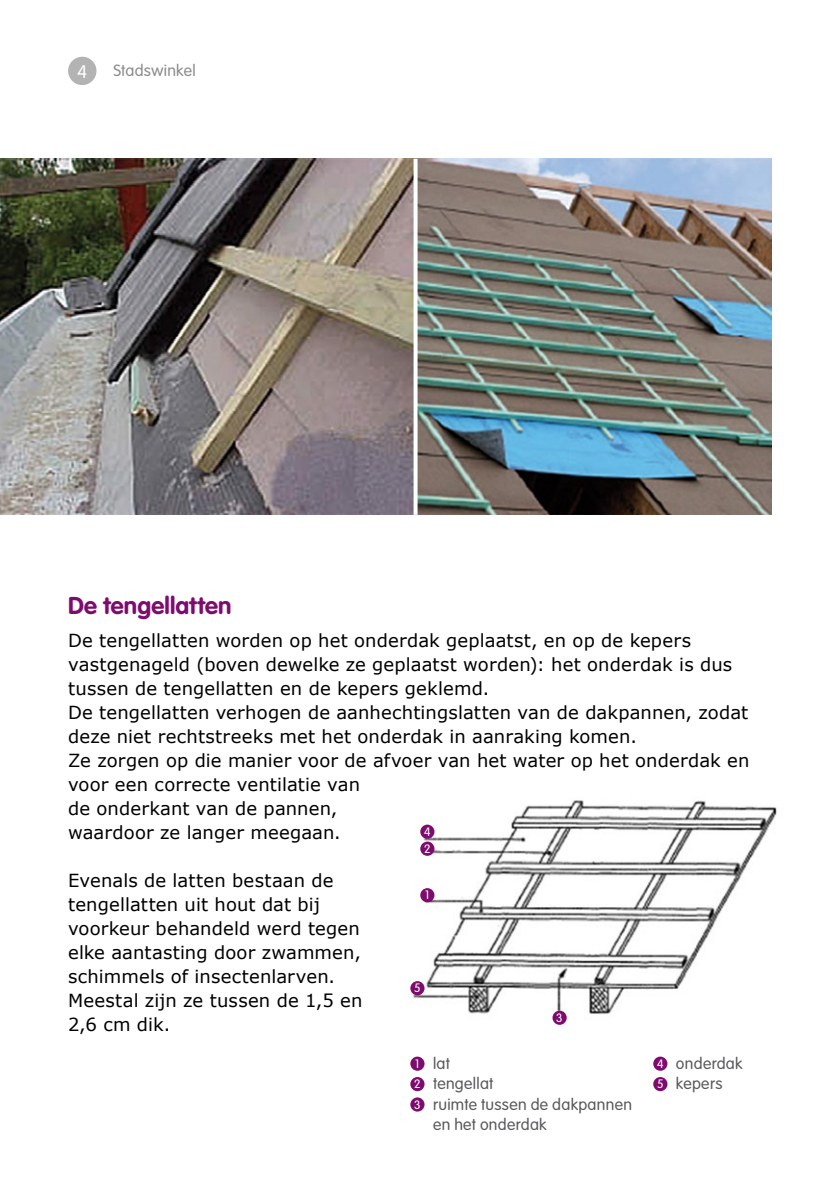
<style>
.page{position:relative;width:840px;height:1191px;background:#fff}
.page>*{position:absolute;margin:0;border:0;box-sizing:border-box;transform-origin:0 0}
.t1{font:700 24px "VAG Rounded Std";letter-spacing:.01em;color:#7e0c6e}
.t2{font:18px/24px "Verdana";letter-spacing:.005em;color:#000}
.t3{font:300 18px "VAG Rounded Std";color:#fff}
.t4{font:300 16px/20.4px "VAG Rounded Std";letter-spacing:.02em;color:#58595b}
.t5{font:300 16px "VAG Rounded Std";letter-spacing:.02em;color:#8a8c8c}
.t6{font:300 12px "VAG Rounded Std";color:#fff}
.s1{font-size:12px;color:#fff}
</style>
<div class="page">
<div style="left:68px;top:57px;width:28px;height:28px;background:#b2b3b2;border-radius:50%"></div>
<img style="left:0;top:159px;width:771px;height:356px">
<svg style="left:413px;top:159px;width:4px;height:356px"></svg>
<img style="left:411px;top:800px;width:366px;height:225px">
<div style="left:410px;top:1056px;width:14px;height:14px;background:#7e0c6e;border-radius:50%"></div>
<div style="left:410px;top:1077px;width:14px;height:14px;background:#7e0c6e;border-radius:50%"></div>
<div style="left:410px;top:1097px;width:14px;height:14px;background:#7e0c6e;border-radius:50%"></div>
<div style="left:420px;top:888px;width:14px;height:14px;background:#7e0c6e;border-radius:50%"></div>
<div style="left:420px;top:841px;width:14px;height:14px;background:#7e0c6e;border-radius:50%"></div>
<div style="left:420px;top:824px;width:14px;height:14px;background:#7e0c6e;border-radius:50%"></div>
<div style="left:410px;top:981px;width:14px;height:14px;background:#7e0c6e;border-radius:50%"></div>
<div style="left:552px;top:1010px;width:14px;height:14px;background:#7e0c6e;border-radius:50%"></div>
<div style="left:653px;top:1056px;width:14px;height:14px;background:#7e0c6e;border-radius:50%"></div>
<div style="left:653px;top:1077px;width:14px;height:14px;background:#7e0c6e;border-radius:50%"></div>
<p class="t3" style="left:77px;top:61px;width:11px">4</p>
<p class="t5" style="left:113px;top:62px;width:84px">Stadswinkel</p>
<h1 class="t1" style="left:68px;top:591px;width:165px">De tengellatten</h1>
<p class="t2" style="left:68px;top:627px;width:682px">De tengellatten worden op het onderdak geplaatst, en op de kepers vastgenageld (boven dewelke ze geplaatst worden): het onderdak is dus tussen de tengellatten en de kepers geklemd.<br>De tengellatten verhogen de aanhechtingslatten van de dakpannen, zodat deze niet rechtstreeks met het onderdak in aanraking komen.<br>Ze zorgen op die manier voor de afvoer van het water op het onderdak en voor een correcte ventilatie van<br>de onderkant van de pannen,<br>waardoor ze langer meegaan.</p>
<p class="t2" style="left:68px;top:867px;width:296px">Evenals de latten bestaan de tengellatten uit hout dat bij voorkeur behandeld werd tegen elke aantasting door zwammen, schimmels of insectenlarven.<br>Meestal zijn ze tussen de 1,5 en<br>2,6 cm dik.</p>
<p class="t4" style="left:415px;top:1053px;width:36px"><span class="s1">1</span> lat</p>
<p class="t4" style="left:414px;top:1074px;width:81px"><span class="s1">2</span> tengellat</p>
<p class="t4" style="left:414px;top:1094px;width:219px"><span class="s1">3</span> ruimte tussen de dakpannen</p>
<p class="t4" style="left:433px;top:1114px;width:115px">en het onderdak</p>
<p class="t6" style="left:424px;top:824px;width:8px">4</p>
<p class="t6" style="left:424px;top:842px;width:8px">2</p>
<p class="t6" style="left:425px;top:888px;width:6px">1</p>
<p class="t6" style="left:414px;top:981px;width:8px">5</p>
<p class="t6" style="left:556px;top:1010px;width:8px">3</p>
<p class="t4" style="left:656px;top:1053px;width:87px"><span class="s1">4</span> onderdak<br><span class="s1">5</span> kepers</p>
</div>
